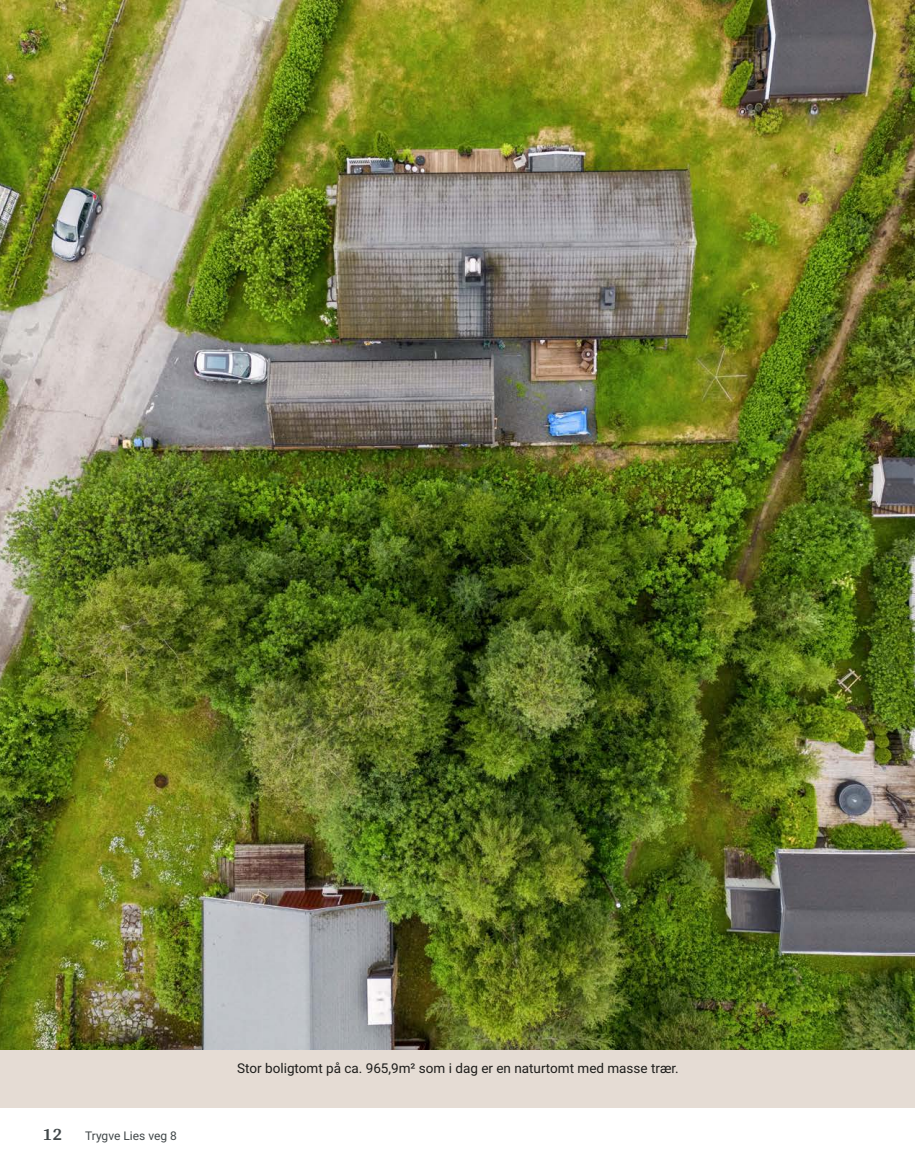
<style>
.page{position:relative;width:915px;height:1172px;background:#fff}
.page>*{position:absolute;margin:0;border:0;box-sizing:border-box;transform-origin:0 0}
.t1{font:700 18px "Arya";color:#414749}
.t2{font:13.5px "Roboto Vitec";color:#1d1d1b}
.t3{font:12px "Roboto Vitec";color:#414749}
</style>
<div class="page">
<img style="left:0;top:0;width:914px;height:1050px">
<div style="left:0;top:1050px;width:914px;height:58px;background:#e5dcd4"></div>
<h1 class="t1" style="left:43px;top:1123px;width:21px">12</h1>
<p class="t3" style="left:85px;top:1127px;width:93px">Trygve Lies veg 8</p>
<p class="t2" style="left:237px;top:1059px;width:443px">Stor boligtomt på ca. 965,9m² som i dag er en naturtomt med masse trær.</p>
</div>
